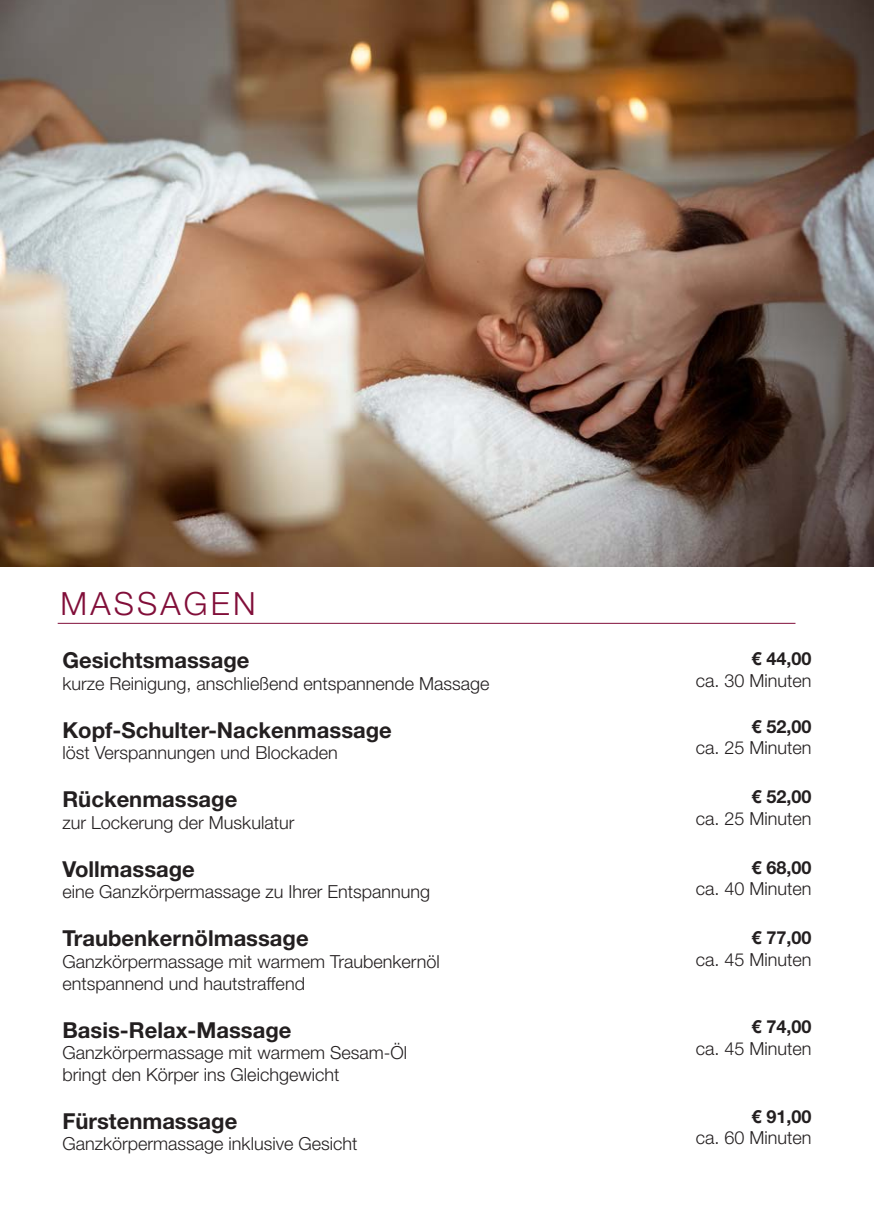
<style>
.page{position:relative;width:874px;height:1225px;background:#fff}
.page>*{position:absolute;margin:0;border:0;box-sizing:border-box;transform-origin:0 0}
.t1{font:300 32px "Helvetica Neue LT Pro";letter-spacing:.1em;color:#810e39}
.t2{font:700 22px "Helvetica Neue LT Pro";color:#231f20}
.t3{font:300 18px "Helvetica Neue LT Pro";color:#231f20}
.t4{font:700 18px "Helvetica Neue LT Pro";color:#231f20}
</style>
<div class="page">
<hr style="left:58px;top:623px;width:737px;height:1px;background:#810e39">
<img style="left:0;top:0;width:873px;height:566px">
<p class="t1" style="left:60px;top:583px;width:196px">MASSAGEN</p>
<p class="t2" style="left:62px;top:646px;width:188px">Gesichtsmassage</p>
<p class="t3" style="left:62px;top:672px;width:428px">kurze Reinigung, anschließend entspannende Massage</p>
<p class="t2" style="left:62px;top:716px;width:331px">Kopf-Schulter-Nackenmassage</p>
<p class="t3" style="left:62px;top:741px;width:277px">löst Verspannungen und Blockaden</p>
<p class="t2" style="left:62px;top:785px;width:176px">Rückenmassage</p>
<p class="t3" style="left:62px;top:811px;width:233px">zur Lockerung der Muskulatur</p>
<p class="t2" style="left:62px;top:855px;width:134px">Vollmassage</p>
<p class="t3" style="left:62px;top:881px;width:369px">eine Ganzkörpermassage zu Ihrer Entspannung</p>
<p class="t2" style="left:62px;top:925px;width:248px">Traubenkernölmassage</p>
<p class="t3" style="left:62px;top:950px;width:379px">Ganzkörpermassage mit warmem Traubenkernöl</p>
<p class="t3" style="left:62px;top:972px;width:244px">entspannend und hautstraffend</p>
<p class="t2" style="left:62px;top:1016px;width:230px">Basis-Relax-Massage</p>
<p class="t3" style="left:62px;top:1041px;width:346px">Ganzkörpermassage mit warmem Sesam-Öl</p>
<p class="t3" style="left:62px;top:1063px;width:278px">bringt den Körper ins Gleichgewicht</p>
<p class="t2" style="left:62px;top:1107px;width:176px">Fürstenmassage</p>
<p class="t3" style="left:62px;top:1133px;width:296px">Ganzkörpermassage inklusive Gesicht</p>
<p class="t4" style="left:751px;top:647px;width:62px">€ 44,00</p>
<p class="t3" style="left:695px;top:669px;width:117px">ca. 30 Minuten</p>
<p class="t4" style="left:751px;top:715px;width:62px">€ 52,00</p>
<p class="t3" style="left:695px;top:737px;width:117px">ca. 25 Minuten</p>
<p class="t4" style="left:751px;top:785px;width:62px">€ 52,00</p>
<p class="t3" style="left:695px;top:807px;width:117px">ca. 25 Minuten</p>
<p class="t4" style="left:751px;top:856px;width:62px">€ 68,00</p>
<p class="t3" style="left:695px;top:878px;width:117px">ca. 40 Minuten</p>
<p class="t4" style="left:751px;top:926px;width:62px">€ 77,00</p>
<p class="t3" style="left:695px;top:948px;width:117px">ca. 45 Minuten</p>
<p class="t4" style="left:751px;top:1016px;width:62px">€ 74,00</p>
<p class="t3" style="left:695px;top:1037px;width:117px">ca. 45 Minuten</p>
<p class="t4" style="left:751px;top:1105px;width:62px">€ 91,00</p>
<p class="t3" style="left:695px;top:1126px;width:117px">ca. 60 Minuten</p>
</div>
